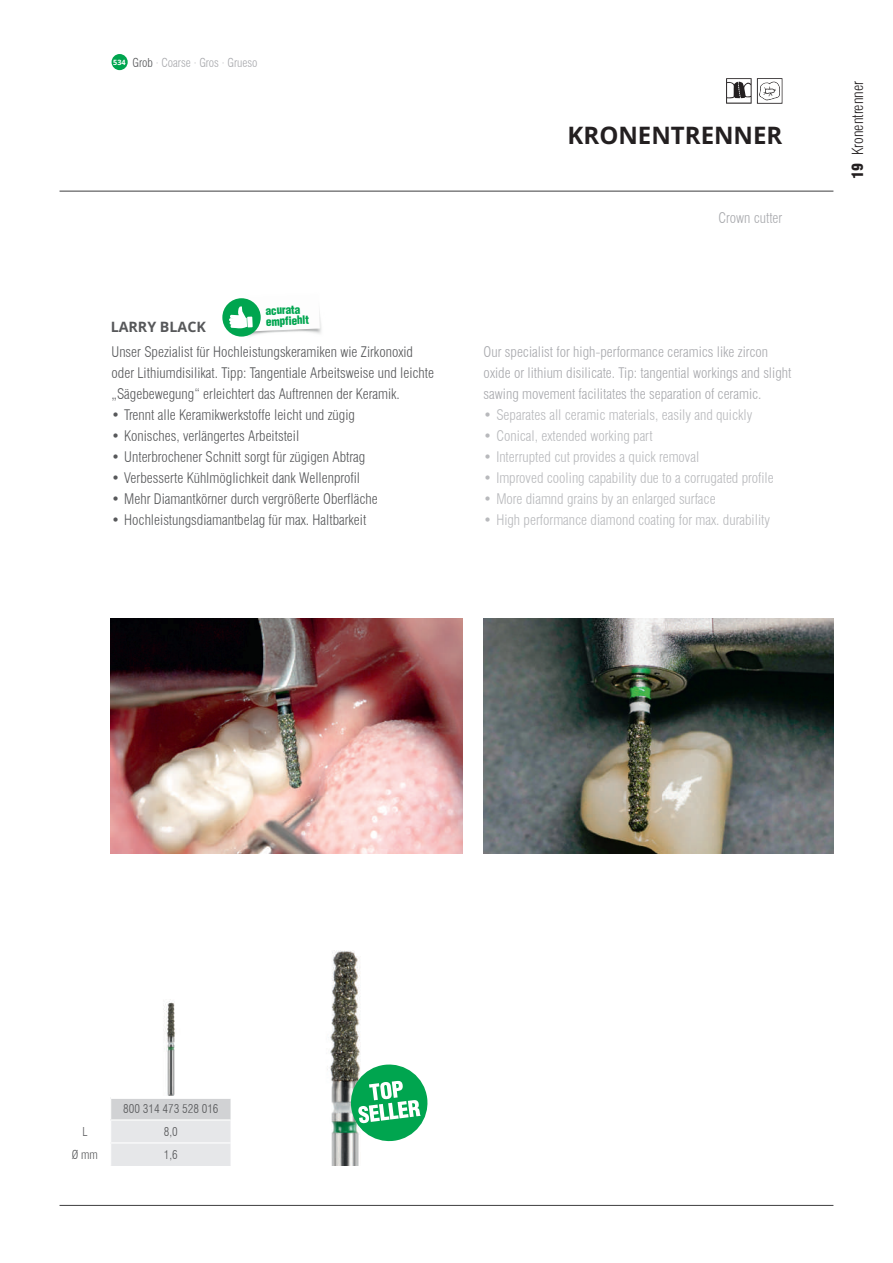
<style>
.page{position:relative;width:893px;height:1263px;background:#fff}
.page>*{position:absolute;margin:0;border:0;box-sizing:border-box;transform-origin:0 0}
.t1{font:700 24px "Open Sans";color:#231f20}
.t2{font:300 condensed 15px "Swiss 721 BT";color:#231f20}
.t3{font:900 condensed 15px "Swiss 721 BT";color:#231f20}
.t4{font:300 condensed 14.25px/21px "Swiss 721 BT";color:#57585a}
.t5{font:300 condensed 14.25px "Swiss 721 BT";color:#b8b9bc}
.t6{font:300 condensed 14.25px/21px "Swiss 721 BT";color:#a8a9ad}
.t7{font:700 14.25px "Open Sans";color:#57585a}
.t8{font:300 condensed 12px "Swiss 721 BT";color:#a8a9ad}
.t9{font:300 condensed 12px "Swiss 721 BT";color:#57585a}
.t10{font:11.4px/10.9px "Switzerland Cond Black Plain";color:#00a54f}
.s1{color:#57585a}
</style>
<div class="page">
<hr style="left:60px;top:191px;width:773px;height:1px;background:#3e3e3f">
<hr style="left:60px;top:1205px;width:773px;height:1px;background:#3e3e3f">
<img style="left:246px;top:298px;width:76px;height:39px">
<div style="left:222px;top:298px;width:39px;height:39px;background:#00a54f;border-radius:50%"></div>
<svg style="left:229px;top:306px;width:18px;height:22px"></svg>
<div style="left:247px;top:317px;width:6px;height:10px;background:#fff"></div>
<img style="left:286px;top:853px;width:119px;height:312px">
<div style="left:111px;top:1097px;width:120px;height:23px;background:#d1d2d4"></div>
<div style="left:111px;top:1120px;width:120px;height:23px;background:#e6e7e9"></div>
<div style="left:111px;top:1143px;width:120px;height:23px;background:#e6e7e9"></div>
<hr style="left:111px;top:1119px;width:121px;height:1px;background:#fff">
<hr style="left:111px;top:1142px;width:121px;height:1px;background:#fff">
<hr style="left:111px;top:1095px;width:121px;height:4px;background:#fff">
<img style="left:163px;top:999px;width:12px;height:96px">
<svg style="left:726px;top:78px;width:56px;height:26px"></svg>
<svg style="left:349px;top:1062px;width:79px;height:81px"></svg>
<img style="left:111px;top:618px;width:351px;height:235px">
<img style="left:484px;top:618px;width:349px;height:235px">
<div style="left:112px;top:54px;width:16px;height:16px;background:#00a54f;border-radius:50%"></div>
<p class="t8" style="left:113px;top:55px;width:146px"><sup>534</sup> <span class="s1">Grob</span> · Coarse · Gros · Grueso</p>
<p class="t10" style="left:265px;top:305px;width:45px;rotate:-2deg">acurata empfiehlt</p>
<p class="t4" style="left:112px;top:341px;width:324px">Unser Spezialist für Hochleistungskeramiken wie Zirkonoxid oder Lithiumdisilikat. Tipp: Tangentiale Arbeitsweise und leichte „Sägebewegung“ erleichtert das Auftrennen der Keramik.</p>
<p class="t4" style="left:112px;top:404px;width:245px">• Trennt alle Keramikwerkstoffe leicht und zügig</p>
<p class="t4" style="left:112px;top:425px;width:189px">• Konisches, verlängertes Arbeitsteil</p>
<p class="t4" style="left:112px;top:446px;width:255px">• Unterbrochener Schnitt sorgt für zügigen Abtrag</p>
<p class="t4" style="left:112px;top:467px;width:250px">• Verbesserte Kühlmöglichkeit dank Wellenprofil</p>
<p class="t4" style="left:112px;top:488px;width:268px">• Mehr Diamantkörner durch vergrößerte Oberfläche</p>
<p class="t4" style="left:112px;top:509px;width:256px">• Hochleistungsdiamantbelag für max. Haltbarkeit</p>
<p class="t7" style="left:111px;top:317px;width:97px">LARRY BLACK</p>
<h1 class="t1" style="left:568px;top:119px;width:216px">KRONENTRENNER</h1>
<p class="t6" style="left:718px;top:207px;width:65px">Crown cutter</p>
<p class="t6" style="left:484px;top:341px;width:309px">Our specialist for high-performance ceramics like zircon oxide or lithium disilicate. Tip: tangential workings and slight sawing movement facilitates the separation of ceramic.</p>
<p class="t5" style="left:484px;top:406px;width:270px">• Separates all ceramic materials, easily and quickly</p>
<p class="t5" style="left:484px;top:427px;width:171px">• Conical, extended working part</p>
<p class="t5" style="left:484px;top:448px;width:217px">• Interrupted cut provides a quick removal</p>
<p class="t5" style="left:484px;top:469px;width:292px">• Improved cooling capability due to a corrugated profile</p>
<p class="t5" style="left:484px;top:490px;width:233px">• More diamnd grains by an enlarged surface</p>
<p class="t5" style="left:484px;top:511px;width:288px">• High performance diamond coating for max. durability</p>
<p class="t2" style="left:849px;top:155px;width:76px;rotate:-90deg">Kronentrenner</p>
<p class="t3" style="left:849px;top:179px;width:18px;rotate:-90deg">19</p>
<p class="t9" style="left:123px;top:1101px;width:97px">800 314 473 528 016</p>
<p class="t9" style="left:83px;top:1124px;width:7px">L</p>
<p class="t9" style="left:164px;top:1124px;width:16px">8,0</p>
<p class="t9" style="left:72px;top:1148px;width:28px">Ø mm</p>
<p class="t9" style="left:164px;top:1147px;width:16px">1,6</p>
</div>
